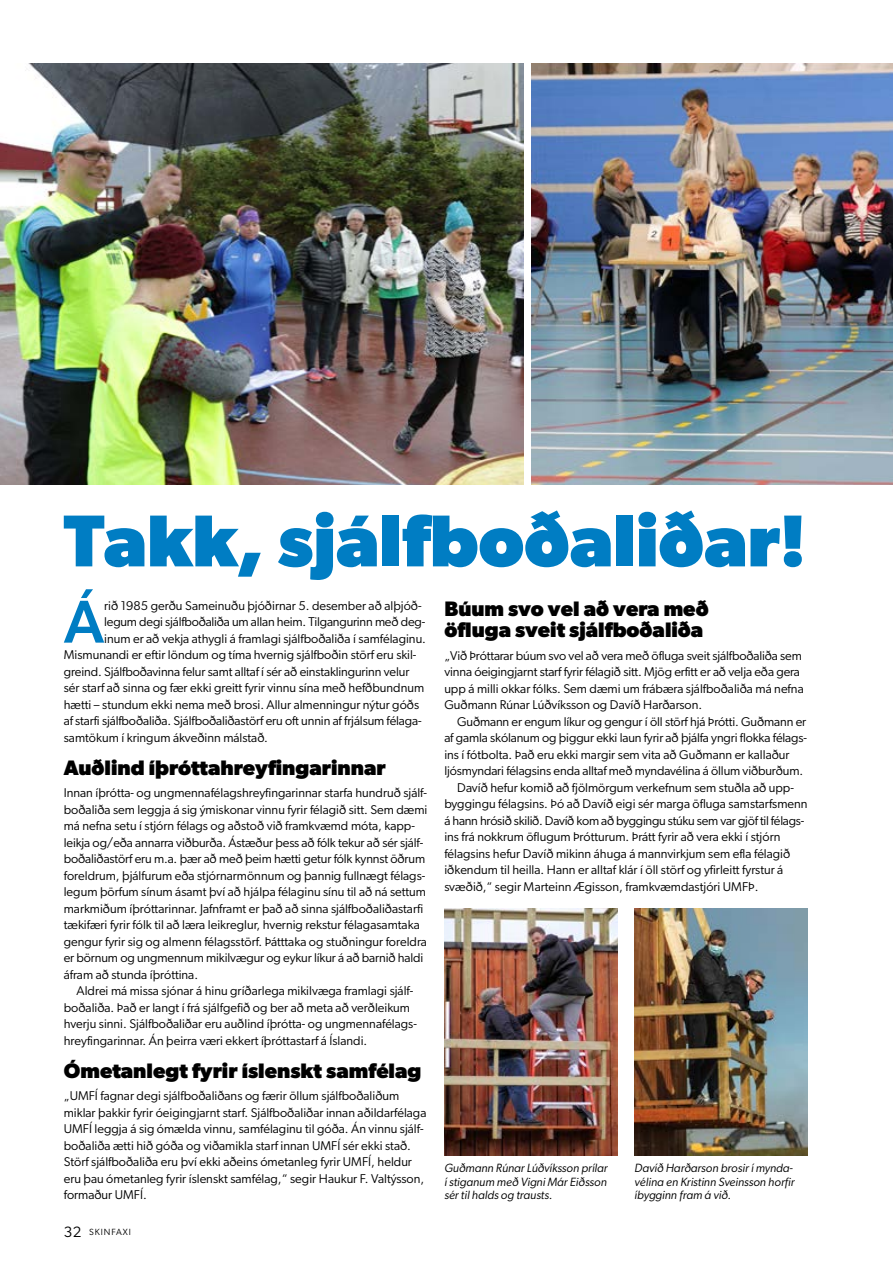
<style>
.page{position:relative;width:893px;height:1263px;background:#fff}
.page>*{position:absolute;margin:0;border:0;box-sizing:border-box;transform-origin:0 0}
.t1{font:700 73.65px "Gibson";color:#007dc3}
.t2{font:500 60.6px "Gibson";color:#007dc3}
.t3{font:700 21px/21px "Gibson";color:#000}
.t4{font:12.75px/16.5px "Gibson";color:#000}
.t5{font:12.75px "Gibson";letter-spacing:-.02em;color:#000}
.t6{font:italic 12px/13.5px "Gibson";color:#000;text-align:justify}
.t7{font:9px "Gibson";letter-spacing:.1em;color:#000}
.s1{font-size:15px}
</style>
<div class="page">
<img style="left:0;top:64px;width:523px;height:421px">
<img style="left:531px;top:64px;width:362px;height:421px">
<img style="left:444px;top:908px;width:174px;height:247px">
<img style="left:635px;top:908px;width:173px;height:247px">
<h1 class="t1" style="left:64px;top:497px;width:743px">Takk, sjálfboðaliðar!</h1>
<h2 class="t2" style="left:64px;top:585px;width:42px">Á</h2>
<p class="t4" style="left:104px;top:597px;width:319px">rið 1985 gerðu Sameinuðu þjóðirnar 5. desember að alþjóð-</p>
<p class="t4" style="left:104px;top:613px;width:323px">legum degi sjálfboðaliða um allan heim. Tilgangurinn með deg-</p>
<p class="t4" style="left:104px;top:630px;width:323px">inum er að vekja athygli á framlagi sjálfboðaliða í samfélaginu.</p>
<p class="t4" style="left:64px;top:646px;width:354px">Mismunandi er eftir löndum og tíma hvernig sjálfboðin störf eru skil-</p>
<p class="t4" style="left:64px;top:663px;width:347px">greind. Sjálfboðavinna felur samt alltaf í sér að einstaklingurinn velur</p>
<p class="t4" style="left:64px;top:679px;width:362px">sér starf að sinna og fær ekki greitt fyrir vinnu sína með hefðbundnum</p>
<p class="t4" style="left:64px;top:696px;width:357px">hætti – stundum ekki nema með brosi. Allur almenningur nýtur góðs</p>
<p class="t4" style="left:64px;top:712px;width:359px">af starfi sjálfboðaliða. Sjálfboðaliðastörf eru oft unnin af frjálsum félaga-</p>
<p class="t4" style="left:64px;top:729px;width:206px">samtökum í kringum ákveðinn málstað.</p>
<h3 class="t3" style="left:64px;top:756px;width:323px">Auðlind íþróttahreyfingarinnar</h3>
<p class="t4" style="left:64px;top:784px;width:365px">Innan íþrótta- og ungmennafélagshreyfingarinnar starfa hundruð sjálf&shy;boðaliða sem leggja á sig ýmiskonar vinnu fyrir félagið sitt. Sem dæmi má nefna setu í stjórn félags og aðstoð við framkvæmd móta, kapp&shy;leikja og/eða annarra viðburða. Ástæður þess að fólk tekur að sér sjálf&shy;boðaliðastörf eru m.a. þær að með þeim hætti getur fólk kynnst öðrum foreldrum, þjálfurum eða stjórnarmönnum og þannig fullnægt félags&shy;legum þörfum sínum ásamt því að hjálpa félaginu sínu til að ná settum markmiðum íþróttarinnar. Jafnframt er það að sinna sjálfboðaliðastarfi tækifæri fyrir fólk til að læra leikreglur, hvernig rekstur félagasamtaka gengur fyrir sig og almenn félagsstörf. Þátttaka og stuðningur foreldra er börnum og ungmennum mikilvægur og eykur líkur á að barnið haldi áfram að stunda íþróttina.</p>
<p class="t4" style="left:64px;top:982px;width:355px;text-indent:13px">Aldrei má missa sjónar á hinu gríðarlega mikilvæga framlagi sjálf&shy;boðaliða. Það er langt í frá sjálfgefið og ber að meta að verðleikum hverju sinni. Sjálfboðaliðar eru auðlind íþrótta- og ungmennafélags&shy;hreyfingarinnar. Án þeirra væri ekkert íþróttastarf á Íslandi.</p>
<h3 class="t3" style="left:64px;top:1059px;width:359px">Ómetanlegt fyrir íslenskt samfélag</h3>
<p class="t4" style="left:64px;top:1087px;width:364px">„UMFÍ fagnar degi sjálfboðaliðans og færir öllum sjálfboðaliðum miklar þakkir fyrir óeigingjarnt starf. Sjálfboðaliðar innan aðildarfélaga UMFÍ leggja á sig ómælda vinnu, samfélaginu til góða. Án vinnu sjálf&shy;boðaliða ætti hið góða og viðamikla starf innan UMFÍ sér ekki stað.<br>Störf sjálfboðaliða eru því ekki aðeins ómetanleg fyrir UMFÍ, heldur eru þau ómetanleg fyrir íslenskt samfélag,“ segir Haukur F. Valtýsson, formaður UMFÍ.</p>
<p class="t7" style="left:64px;top:1227px;width:69px"><span class="s1">32</span> SKINFAXI</p>
<h3 class="t3" style="left:444px;top:598px;width:266px">Búum svo vel að vera með öfluga sveit sjálfboðaliða</h3>
<p class="t4" style="left:444px;top:647px;width:361px">„Við Þróttarar búum svo vel að vera með öfluga sveit sjálfboðaliða sem vinna óeigingjarnt starf fyrir félagið sitt. Mjög erfitt er að velja eða gera upp á milli okkar fólks. Sem dæmi um frábæra sjálfboðaliða má nefna Guðmann Rúnar Lúðvíksson og Davíð Harðarson.</p>
<p class="t4" style="left:457px;top:713px;width:351px">Guðmann er engum líkur og gengur í öll störf hjá Þrótti. Guðmann er</p>
<p class="t4" style="left:444px;top:729px;width:364px">af gamla skólanum og þiggur ekki laun fyrir að þjálfa yngri flokka félags-</p>
<p class="t4" style="left:444px;top:746px;width:347px">ins í fótbolta. Það eru ekki margir sem vita að Guðmann er kallaður</p>
<p class="t4" style="left:444px;top:762px;width:360px">ljósmyndari félagsins enda alltaf með myndavélina á öllum viðburðum.</p>
<p class="t4" style="left:457px;top:779px;width:338px">Davíð hefur komið að fjölmörgum verkefnum sem stuðla að upp-</p>
<p class="t4" style="left:444px;top:795px;width:365px">byggingu félagsins. Þó að Davíð eigi sér marga öfluga samstarfsmenn</p>
<p class="t5" style="left:444px;top:813px;width:361px">á hann hrósið skilið. Davíð kom að byggingu stúku sem var gjöf til félags-</p>
<p class="t4" style="left:444px;top:828px;width:338px">ins frá nokkrum öflugum Þrótturum. Þrátt fyrir að vera ekki í stjórn</p>
<p class="t4" style="left:444px;top:845px;width:347px">félagsins hefur Davíð mikinn áhuga á mannvirkjum sem efla félagið</p>
<p class="t4" style="left:444px;top:861px;width:340px">iðkendum til heilla. Hann er alltaf klár í öll störf og yfirleitt fyrstur á</p>
<p class="t4" style="left:444px;top:878px;width:316px">svæðið,“ segir Marteinn Ægisson, framkvæmdastjóri UMFÞ.</p>
<p class="t6" style="left:444px;top:1161px;width:165px">Guðmann Rúnar Lúðvíksson prílar í stiganum með Vigni Már Eiðsson sér til halds og trausts.</p>
<p class="t6" style="left:635px;top:1161px;width:161px;text-align:left">Davíð Harðarson brosir í mynda&shy;vélina en Kristinn Sveinsson horfir íbygginn fram á við.</p>
</div>
